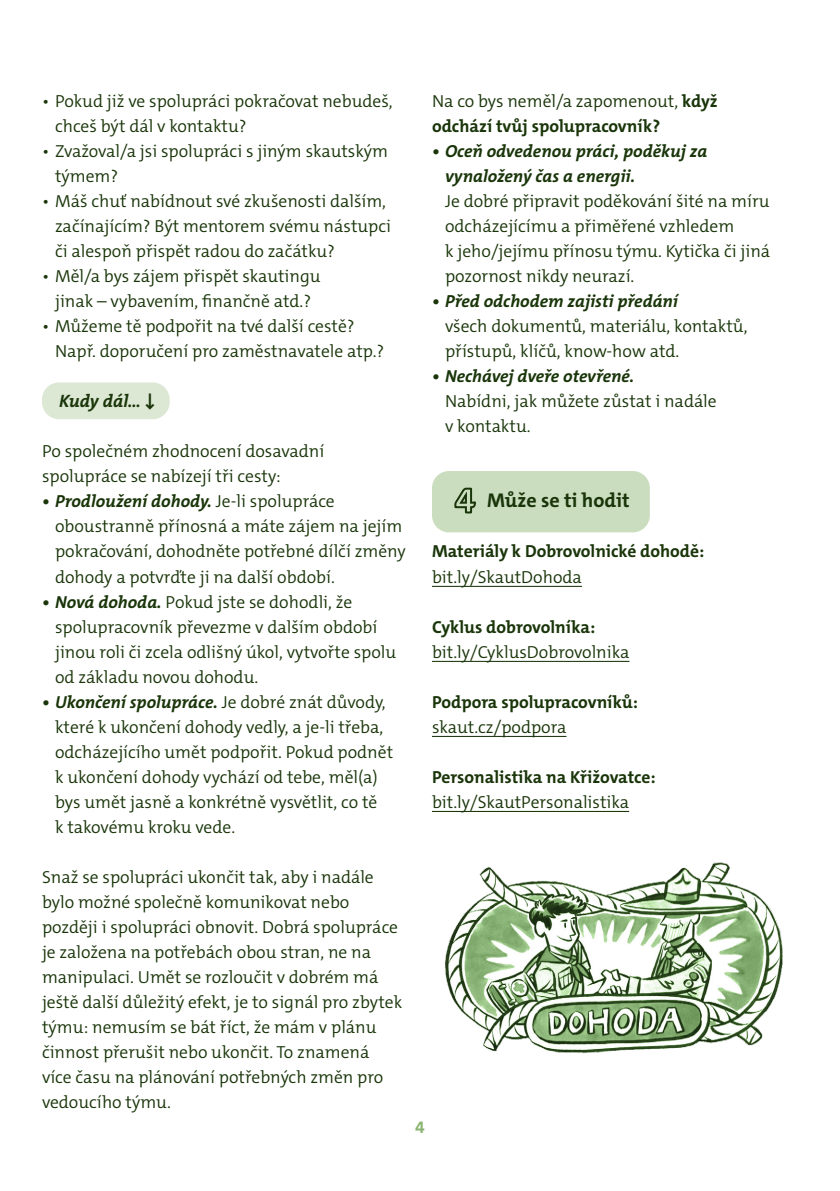
<style>
.page{position:relative;width:840px;height:1191px;background:#fff}
.page>*{position:absolute;margin:0;border:0;box-sizing:border-box;transform-origin:0 0}
.Nadpisy{font:700 20px "The Mix C5";color:#193509}
.Podnadpisy{font:italic 700 18px "The Mix C5";color:#193509}
.t1{font:300 17.6px/25px "The Mix C5";color:#193509}
.t2{font:700 17.6px/25px "The Mix C5";color:#193509}
.t3{font:700 17.6px "The Mix C5";color:#8bb572}
.s1{font-weight:700;font-style:italic}
.s2{font-weight:300}
.s3{font-family:"SKAUT";font-size:34px}
</style>
<div class="page">
<div style="left:432px;top:471px;width:217px;height:61px;background:#cbddbf;border-radius:17px"></div>
<hr style="left:432px;top:586px;width:149px;height:1px;background:#193509">
<hr style="left:432px;top:661px;width:197px;height:1px;background:#193509">
<hr style="left:432px;top:736px;width:134px;height:1px;background:#193509">
<hr style="left:432px;top:811px;width:196px;height:1px;background:#193509">
<div style="left:42px;top:382px;width:128px;height:37px;background:#dce8d4;border-radius:17px"></div>
<img style="left:445px;top:862px;width:338px;height:192px">
<p class="t1" style="left:55px;top:89px;width:339px;text-indent:-13px">• Pokud již ve spolupráci pokračovat nebudeš, chceš být dál v kontaktu?</p>
<p class="t1" style="left:55px;top:139px;width:334px;text-indent:-13px">• Zvažoval/a jsi spolupráci s jiným skautským týmem?</p>
<p class="t1" style="left:55px;top:189px;width:337px;text-indent:-13px">• Máš chuť nabídnout své zkušenosti dalším, začínajícím? Být mentorem svému nástupci či alespoň přispět radou do začátku?</p>
<p class="t1" style="left:42px;top:264px;width:280px;text-align:center">• Měl/a bys zájem přispět skautingu jinak – vybavením, finančně atd.?</p>
<p class="t1" style="left:55px;top:314px;width:330px;text-indent:-13px">• Můžeme tě podpořit na tvé další cestě?<br>Např. doporučení pro zaměstnavatele atp.?</p>
<p class="Podnadpisy" style="left:59px;top:390px;width:98px">Kudy dál... ↓</p>
<p class="t1" style="left:42px;top:439px;width:284px">Po společném zhodnocení dosavadní spolupráce se nabízejí tři cesty:</p>
<p class="t1" style="left:55px;top:489px;width:352px;text-indent:-13px"><span class="s1">• Prodloužení dohody.</span> Je-li spolupráce oboustranně přínosná a máte zájem na jejím pokračování, dohodněte potřebné dílčí změny dohody a potvrďte ji na další období.</p>
<p class="t1" style="left:55px;top:589px;width:342px;text-indent:-13px"><span class="s1">• Nová dohoda.</span> Pokud jste se dohodli, že spolupracovník převezme v dalším období jinou roli či zcela odlišný úkol, vytvořte spolu od základu novou dohodu.</p>
<p class="t1" style="left:55px;top:689px;width:339px;text-indent:-13px"><span class="s1">• Ukončení spolupráce.</span> Je dobré znát důvody, které k ukončení dohody vedly, a je-li třeba, odcházejícího umět podpořit. Pokud podnět k ukončení dohody vychází od tebe, měl(a) bys umět jasně a konkrétně vysvětlit, co tě<br>k takovému kroku vede.</p>
<p class="t1" style="left:42px;top:864px;width:361px">Snaž se spolupráci ukončit tak, aby i nadále bylo možné společně komunikovat nebo později i spolupráci obnovit. Dobrá spolupráce je založena na potřebách obou stran, ne na manipulaci. Umět se rozloučit v dobrém má ještě další důležitý efekt, je to signál pro zbytek týmu: nemusím se bát říct, že mám v plánu činnost přerušit nebo ukončit. To znamená více času na plánování potřebných změn pro vedoucího týmu.</p>
<p class="t2" style="left:432px;top:89px;width:287px"><span class="s2">Na co bys neměl/a zapomenout,</span> když odchází tvůj spolupracovník?</p>
<p class="t1" style="left:445px;top:139px;width:326px;text-indent:-13px"><span class="s1">• Oceň odvedenou práci, poděkuj za vynaložený čas a energii.<br></span>Je dobré připravit poděkování šité na míru odcházejícímu a přiměřené vzhledem<br>k jeho/jejímu přínosu týmu. Kytička či jiná pozornost nikdy neurazí.</p>
<p class="t1" style="left:445px;top:289px;width:304px;text-indent:-13px"><span class="s1">• Před odchodem zajisti předání<br></span>všech dokumentů, materiálu, kontaktů, přístupů, klíčů, know-how atd.</p>
<p class="t1" style="left:445px;top:364px;width:273px;text-indent:-13px"><span class="s1">• Nechávej dveře otevřené.<br></span>Nabídni, jak můžete zůstat i nadále v kontaktu.</p>
<p class="Nadpisy" style="left:454px;top:488px;width:176px"><span class="s3">4</span> Může se ti hodit</p>
<p class="t2" style="left:432px;top:539px;width:274px">Materiály k Dobrovolnické dohodě:</p>
<p class="t1" style="left:432px;top:564px;width:151px">bit.ly/SkautDohoda</p>
<p class="t2" style="left:432px;top:614px;width:165px">Cyklus dobrovolníka:</p>
<p class="t1" style="left:432px;top:639px;width:199px">bit.ly/CyklusDobrovolnika</p>
<p class="t2" style="left:432px;top:689px;width:207px">Podpora spolupracovníků:</p>
<p class="t1" style="left:432px;top:714px;width:136px">skaut.cz/podpora</p>
<p class="t2" style="left:432px;top:764px;width:225px">Personalistika na Křižovatce:</p>
<p class="t1" style="left:432px;top:789px;width:198px">bit.ly/SkautPersonalistika</p>
<p class="t3" style="left:415px;top:1115px;width:11px">4</p>
</div>
